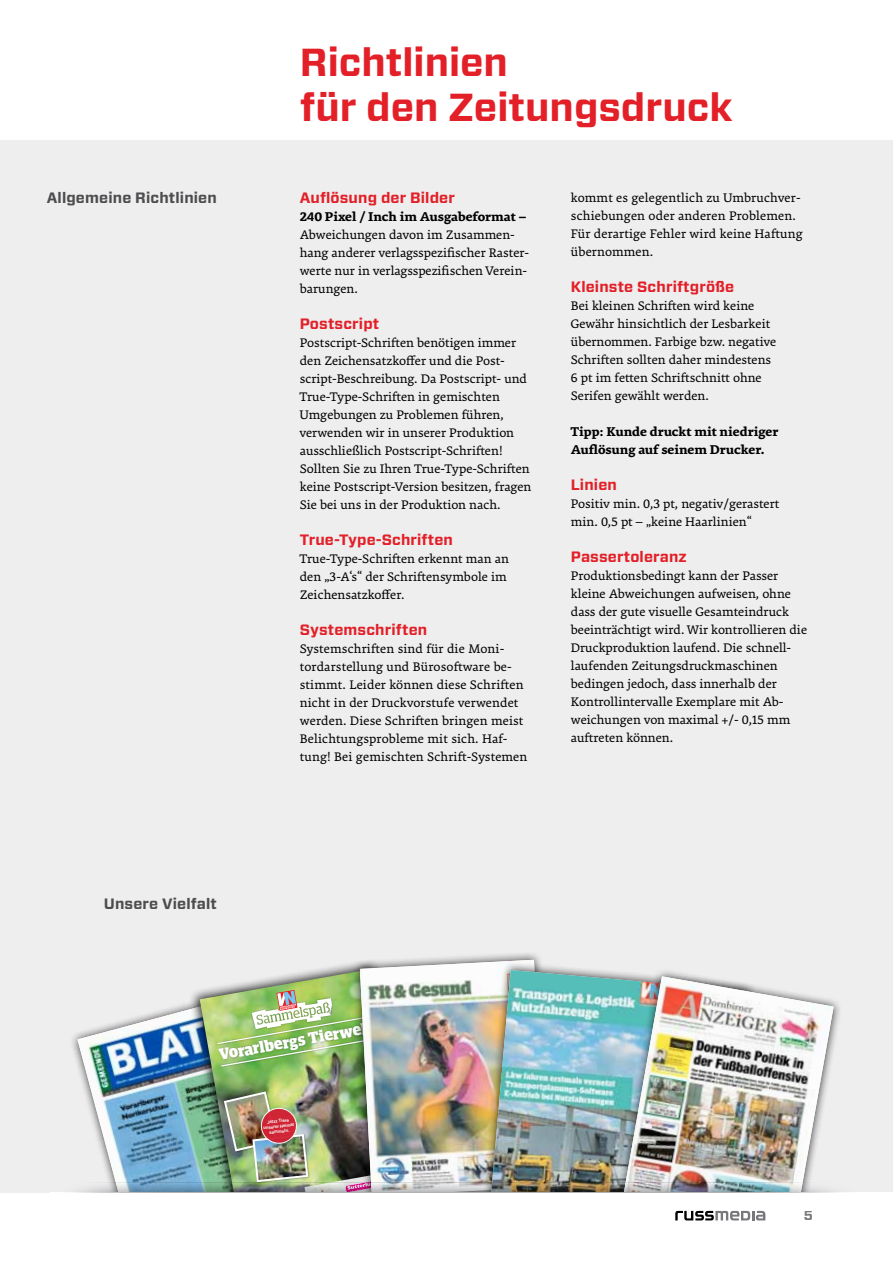
<style>
.page{position:relative;width:893px;height:1263px;background:#fff}
.page>*{position:absolute;margin:0;border:0;box-sizing:border-box;transform-origin:0 0}
.t1{font:700 39px/45px "Forza";color:#e31f27}
.t2{font:900 16.2px "Guardian Compact";color:#fff}
.t3{font:700 15px "Forza";letter-spacing:.01em;color:#e31f27}
.t4{font:700 15px "Forza";letter-spacing:.01em;color:#4d4d4f}
.t5{font:13.5px/18px "Premiera";color:#000}
.t6{font:700 13.5px/18px "Premiera";color:#000}
.t7{font:700 13.5px "Forza";color:#77787b}
.t8{font:700 4.35px/5.2px "Arial";color:#fff;text-align:center}
</style>
<div class="page">
<div style="left:0;top:140px;width:893px;height:1053px;background:#eeeeef"></div>
<img style="left:78px;top:1004px;width:110px;height:176px">
<div style="left:188px;top:959px;width:232px;height:275px;background:#000;opacity:.75"></div>
<img style="left:200px;top:969px;width:16px;height:211px">
<div style="left:351px;top:951px;width:203px;height:254px;background:#000;opacity:.75"></div>
<img style="left:216px;top:960px;width:144px;height:220px">
<img style="left:360px;top:960px;width:186px;height:220px">
<div style="left:482px;top:961px;width:275px;height:268px;background:#000;opacity:.75"></div>
<img style="left:491px;top:970px;width:123px;height:210px">
<div style="left:614px;top:968px;width:228px;height:271px;background:#000;opacity:.75"></div>
<img style="left:622px;top:976px;width:212px;height:204px">
<div style="left:50px;top:1193px;width:843px;height:70px;background:#fff"></div>
<img style="left:50px;top:1180px;width:828px;height:13px">
<svg style="left:675px;top:1211px;width:90px;height:9px"></svg>
<p class="t4" style="left:47px;top:188px;width:171px">Allgemeine Richtlinien</p>
<p class="t4" style="left:104px;top:894px;width:115px">Unsere Vielfalt</p>
<h1 class="t1" style="left:300px;top:40px;width:434px">Richtlinien<br>für den Zeitungsdruck</h1>
<p class="t3" style="left:300px;top:188px;width:157px">Auflösung der Bilder</p>
<p class="t6" style="left:300px;top:208px;width:228px">240 Pixel / Inch im Ausgabeformat –</p>
<p class="t5" style="left:300px;top:226px;width:231px">Abweichungen davon im Zusammen&shy;hang anderer verlagsspezifischer Raster&shy;werte nur in verlagsspezifischen Verein&shy;barungen.</p>
<p class="t3" style="left:300px;top:314px;width:81px">Postscript</p>
<p class="t5" style="left:300px;top:334px;width:233px">Postscript-Schriften benötigen immer den Zeichensatzkoffer und die Post&shy;script-Beschreibung. Da Postscript- und True-Type-Schriften in gemischten Umgebungen zu Problemen führen, verwenden wir in unserer Produktion ausschließlich Postscript-Schriften!<br>Sollten Sie zu Ihren True-Type-Schriften keine Postscript-Version besitzen, fragen Sie bei uns in der Produktion nach.</p>
<p class="t3" style="left:300px;top:530px;width:155px">True-Type-Schriften</p>
<p class="t5" style="left:300px;top:550px;width:211px">True-Type-Schriften erkennt man an den „3-A‘s“ der Schriftensymbole im<br>Zeichensatzkoffer.</p>
<p class="t3" style="left:300px;top:620px;width:129px">Systemschriften</p>
<p class="t5" style="left:300px;top:640px;width:229px">Systemschriften sind für die Moni&shy;tordarstellung und Bürosoftware be&shy;stimmt. Leider können diese Schriften nicht in der Druckvorstufe verwendet werden. Diese Schriften bringen meist Belichtungsprobleme mit sich. Haf&shy;tung! Bei gemischten Schrift-Systemen</p>
<p class="t5" style="left:571px;top:189px;width:233px">kommt es gelegentlich zu Umbruchver&shy;schiebungen oder anderen Problemen.<br>Für derartige Fehler wird keine Haftung übernommen.</p>
<p class="t3" style="left:571px;top:277px;width:165px">Kleinste Schriftgröße</p>
<p class="t5" style="left:571px;top:297px;width:207px">Bei kleinen Schriften wird keine Gewähr hinsichtlich der Lesbarkeit übernommen. Farbige bzw. negative Schriften sollten daher mindestens 6 pt im fetten Schriftschnitt ohne Serifen gewählt werden.</p>
<p class="t6" style="left:571px;top:423px;width:209px">Tipp: Kunde druckt mit niedriger<br>Auflösung auf seinem Drucker.</p>
<p class="t3" style="left:571px;top:475px;width:48px">Linien</p>
<p class="t5" style="left:571px;top:495px;width:210px">Positiv min. 0,3 pt, negativ/gerastert min. 0,5 pt – „keine Haarlinien“</p>
<p class="t3" style="left:571px;top:547px;width:117px">Passertoleranz</p>
<p class="t5" style="left:571px;top:567px;width:238px">Produktionsbedingt kann der Passer kleine Abweichungen aufweisen, ohne dass der gute visuelle Gesamteindruck beeinträchtigt wird. Wir kontrollieren die Druckproduktion laufend. Die schnell&shy;laufenden Zeitungsdruckmaschinen bedingen jedoch, dass innerhalb der Kontrollintervalle Exemplare mit Ab&shy;weichungen von maximal +/- 0,15 mm auftreten können.</p>
<p class="t2" style="left:218px;top:1045px;width:156px;rotate:-10deg">Vorarlbergs Tierwelt</p>
<p class="t8" style="left:263px;top:1120px;width:33px;rotate:-6deg">Jetzt Tiere unserer Heimat sammeln.</p>
<p class="t7" style="left:803px;top:1207px;width:11px">5</p>
</div>
